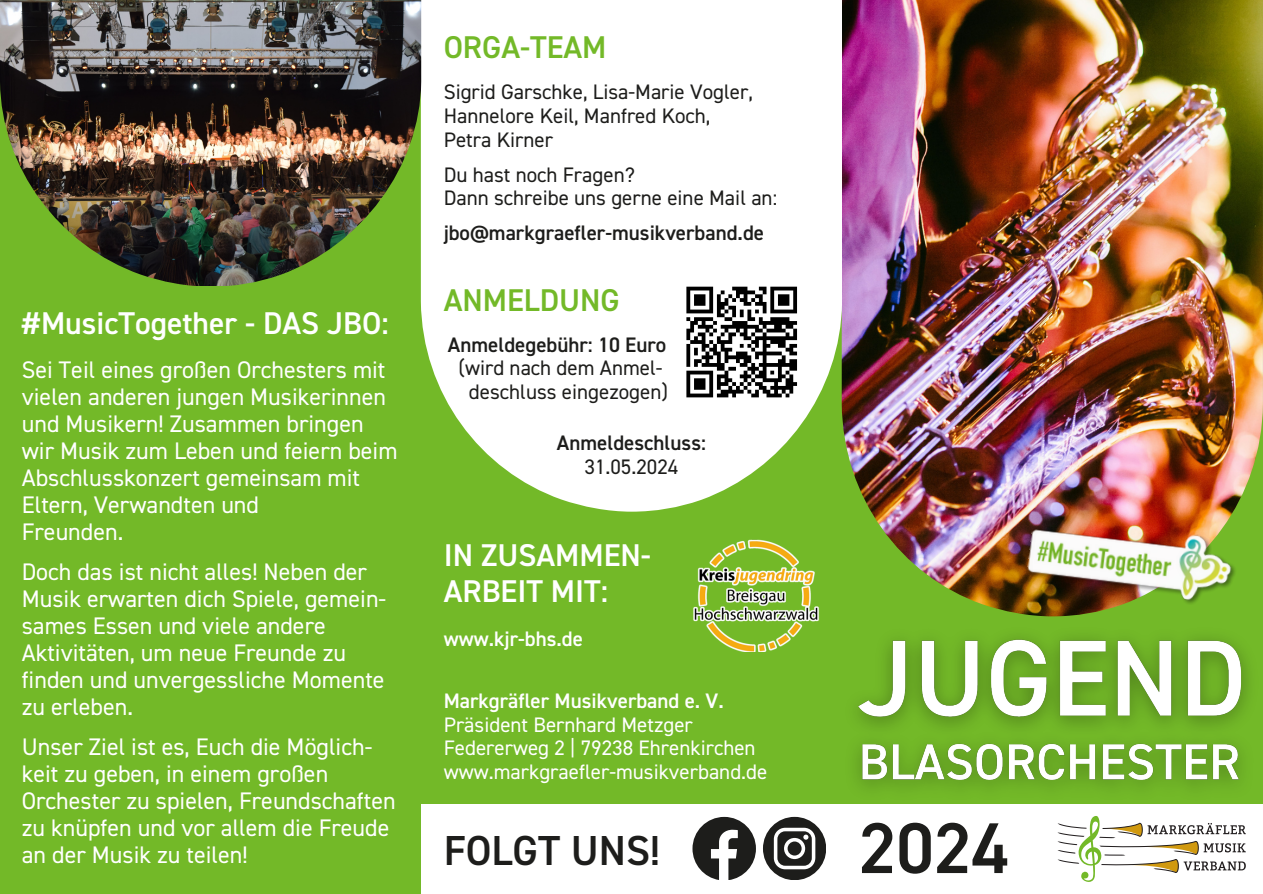
<style>
.page{position:relative;width:1263px;height:894px;background:#fff}
.page>*{position:absolute;margin:0;border:0;box-sizing:border-box;transform-origin:0 0}
.t1{font:600 72px "DIN2014";color:#1d1d1b}
.t2{font:600 42px "DIN2014";color:#1d1d1b}
.t3{font:600 31.5px/36px "DIN2014";color:#fff}
.t4{font:600 31.5px "DIN2014";color:#73b928}
.t5{font:24px/27px "DIN2014";color:#fff}
.t6{font:21px/23.7px "DIN2014";color:#1d1d1b}
.t7{font:21px "DIN2014";color:#fff}
.t8{font:600 21px "DIN2014";color:#1d1d1b}
.t9{font:600 21px "DIN2014";color:#fff}
</style>
<div class="page">
<div style="left:0;top:0;width:1263px;height:893px;background:#73b928"></div>
<div style="left:421px;top:804px;width:842px;height:89px;background:#fff"></div>
<img style="left:842px;top:0;width:421px;height:616px">
<img style="left:1025px;top:514px;width:216px;height:97px">
<svg style="left:421px;top:0;width:421px;height:511px;background:#f1f8ea"></svg>
<svg style="left:1057px;top:816px;width:189px;height:65px"></svg>
<svg style="left:686px;top:286px;width:111px;height:111px;background:#787878"></svg>
<img style="left:0;top:0;width:421px;height:286px">
<svg style="left:692px;top:816px;width:63px;height:63px"></svg>
<svg style="left:763px;top:816px;width:63px;height:63px"></svg>
<img style="left:693px;top:539px;width:126px;height:112px">
<img style="left:856px;top:616px;width:393px;height:172px">
<p class="t3" style="left:22px;top:307px;width:368px">#MusicTogether - DAS JBO:</p>
<p class="t5" style="left:22px;top:357px;width:377px">Sei Teil eines großen Orchesters mit vielen anderen jungen Musikerinnen und Musikern! Zusammen bringen wir Musik zum Leben und feiern beim<br>Abschlusskonzert gemeinsam mit<br>Eltern, Verwandten und<br>Freunden.</p>
<h4 class="t5" style="left:22px;top:559px;width:366px">Doch das ist nicht alles! Neben der<br>Musik erwarten dich Spiele, gemein&shy;sames Essen und viele andere<br>Aktivitäten, um neue Freunde zu finden und unvergessliche Momente zu erleben.</h4>
<p class="t5" style="left:22px;top:734px;width:375px">Unser Ziel ist es, Euch die Möglich&shy;keit zu geben, in einem großen<br>Orchester zu spielen, Freundschaften zu knüpfen und vor allem die Freude an der Musik zu teilen!</p>
<p class="t4" style="left:444px;top:33px;width:164px">ORGA-TEAM</p>
<p class="t6" style="left:444px;top:81px;width:311px">Sigrid Garschke, Lisa-Marie Vogler,<br>Hannelore Keil, Manfred Koch,</p>
<p class="t6" style="left:444px;top:129px;width:111px">Petra Kirner</p>
<p class="t6" style="left:444px;top:164px;width:193px">Du hast noch Fragen?</p>
<p class="t6" style="left:444px;top:187px;width:335px">Dann schreibe uns gerne eine Mail an:</p>
<p class="t8" style="left:444px;top:224px;width:322px">jbo@markgraefler-musikverband.de</p>
<p class="t4" style="left:444px;top:286px;width:178px">ANMELDUNG</p>
<p class="t8" style="left:448px;top:335px;width:220px">Anmeldegebühr: 10 Euro</p>
<p class="t6" style="left:458px;top:357px;width:206px">(wird nach dem Anmel-</p>
<p class="t6" style="left:469px;top:381px;width:201px">deschluss eingezogen)</p>
<p class="t8" style="left:557px;top:433px;width:151px">Anmeldeschluss:</p>
<p class="t6" style="left:584px;top:456px;width:95px">31.05.2024</p>
<h5 class="t3" style="left:444px;top:539px;width:209px">IN ZUSAMMEN-<br>ARBEIT MIT:</h5>
<h3 class="t9" style="left:444px;top:629px;width:141px">www.kjr-bhs.de</h3>
<h6 class="t9" style="left:444px;top:691px;width:282px">Markgräfler Musikverband e. V.</h6>
<h6 class="t7" style="left:444px;top:715px;width:251px">Präsident Bernhard Metzger</h6>
<h6 class="t7" style="left:444px;top:738px;width:313px">Federerweg 2 | 79238 Ehrenkirchen</h6>
<h4 class="t7" style="left:444px;top:762px;width:325px">www.markgraefler-musikverband.de</h4>
<p class="t2" style="left:444px;top:831px;width:218px">FOLGT UNS!</p>
<p class="t1" style="left:859px;top:816px;width:152px">2024</p>
</div>
